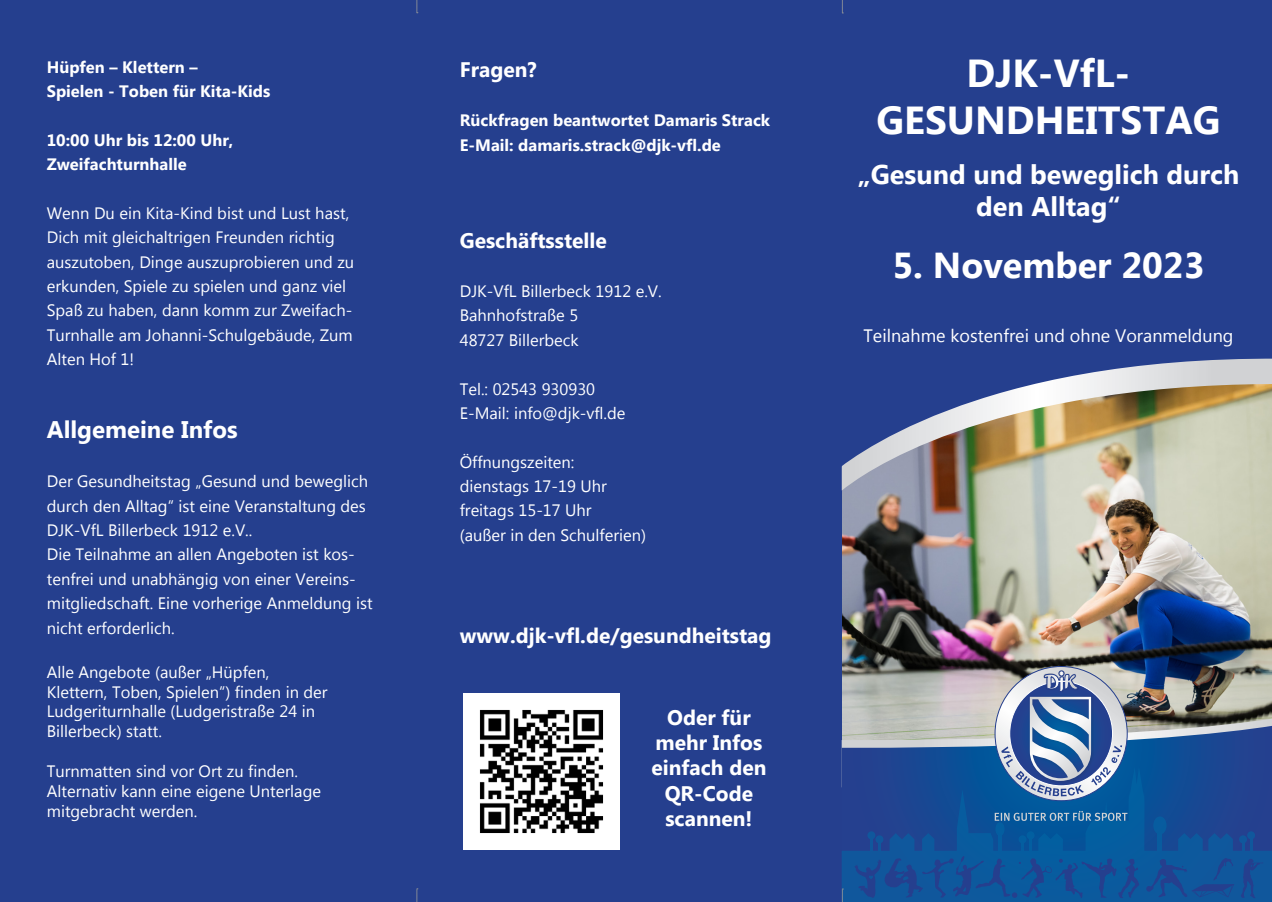
<style>
.page{position:relative;width:1272px;height:902px;background:#fff}
.page>*{position:absolute;margin:0;border:0;box-sizing:border-box;transform-origin:0 0}
.t1{font:700 39px/46.8px "Myanmar Text";color:#fff;text-align:center}
.t2{font:700 36px "Myanmar Text";color:#fff}
.t3{font:700 27px/32.4px "Myanmar Text";color:#fff;text-align:center}
.Titel_Subline_Skyline{font:700 24px "Myanmar Text";color:#fff}
.Titel_Subline_Skyline-2{font:700 21px/25.2px "Myanmar Text";color:#fff;text-align:center}
.t4{font:18px "Myanmar Text";color:#fff}
.Copy_Subline{font:16.5px/24.3px "Myanmar Text";color:#fff}
.Titel_Subline_Skyline-3{font:16.5px/24.3px "Myanmar Text";color:#fff}
.Copy_Subline-2{font:700 16.5px "Myanmar Text";color:#fff}
.Titel_Subline_Skyline-4{font:700 16.5px "Myanmar Text";color:#fff}
</style>
<div class="page">
<div style="left:0;top:0;width:841px;height:901px;background:#253f8e"></div>
<img style="left:463px;top:693px;width:156px;height:156px">
<img style="left:842px;top:490px;width:429px;height:176px">
<svg style="left:841px;top:477px;width:430px;height:13px;background:#bbbbb2"></svg>
<svg style="left:841px;top:0;width:430px;height:477px;background:#415591"></svg>
<svg style="left:416px;top:0;width:2px;height:14px"></svg>
<svg style="left:416px;top:888px;width:2px;height:14px"></svg>
<svg style="left:842px;top:0;width:1px;height:14px"></svg>
<svg style="left:841px;top:666px;width:430px;height:236px;background:#446d9e"></svg>
<p class="Copy_Subline-2" style="left:47px;top:57px;width:152px">Hüpfen – Klettern –</p>
<p class="Copy_Subline-2" style="left:47px;top:82px;width:225px">Spielen - Toben für Kita-Kids</p>
<p class="Copy_Subline-2" style="left:47px;top:130px;width:188px">10:00 Uhr bis 12:00 Uhr,</p>
<p class="Copy_Subline-2" style="left:47px;top:155px;width:141px">Zweifachturnhalle</p>
<p class="Copy_Subline" style="left:47px;top:201px;width:309px">Wenn Du ein Kita-Kind bist und Lust hast, Dich mit gleichaltrigen Freunden richtig auszutoben, Dinge auszuprobieren und zu erkunden, Spiele zu spielen und ganz viel Spaß zu haben, dann komm zur Zweifach-Turnhalle am Johanni-Schulgebäude, Zum Alten Hof 1!</p>
<p class="Titel_Subline_Skyline" style="left:47px;top:416px;width:192px">Allgemeine Infos</p>
<p class="Titel_Subline_Skyline-3" style="left:47px;top:469px;width:323px">Der Gesundheitstag „Gesund und beweglich durch den Alltag“ ist eine Veranstaltung des<br>DJK-VfL Billerbeck 1912 e.V..</p>
<p class="Titel_Subline_Skyline-3" style="left:47px;top:542px;width:327px">Die Teilnahme an allen Angeboten ist kos&shy;tenfrei und unabhängig von einer Vereins&shy;mitgliedschaft. Eine vorherige Anmeldung ist nicht erforderlich.</p>
<p class="Copy_Subline" style="left:47px;top:662px;width:282px;line-height:19.8px">Alle Angebote (außer „Hüpfen, Klettern, Toben, Spielen“) finden in der Ludgeriturnhalle (Ludgeristraße 24 in Billerbeck) statt.</p>
<p class="Copy_Subline" style="left:47px;top:758px;width:253px">Turnmatten sind vor Ort zu finden.</p>
<p class="Copy_Subline" style="left:47px;top:780px;width:276px;line-height:20.2px">Alternativ kann eine eigene Unterlage mitgebracht werden.</p>
<p class="Titel_Subline_Skyline-2" style="left:460px;top:58px;width:78px">Fragen?</p>
<p class="Titel_Subline_Skyline-4" style="left:460px;top:111px;width:312px">Rückfragen beantwortet Damaris Strack</p>
<p class="Titel_Subline_Skyline-4" style="left:460px;top:135px;width:262px">E-Mail: damaris.strack@djk-vfl.de</p>
<p class="Titel_Subline_Skyline-2" style="left:460px;top:228px;width:149px">Geschäftsstelle</p>
<p class="Titel_Subline_Skyline-3" style="left:460px;top:279px;width:203px">DJK-VfL Billerbeck 1912 e.V.</p>
<p class="Titel_Subline_Skyline-3" style="left:460px;top:303px;width:120px">Bahnhofstraße 5</p>
<p class="Titel_Subline_Skyline-3" style="left:460px;top:328px;width:120px">48727 Billerbeck</p>
<p class="Titel_Subline_Skyline-3" style="left:460px;top:376px;width:137px">Tel.: 02543 930930</p>
<p class="Titel_Subline_Skyline-3" style="left:460px;top:401px;width:167px">E-Mail: info@djk-vfl.de</p>
<p class="Titel_Subline_Skyline-3" style="left:460px;top:450px;width:116px">Öffnungszeiten:</p>
<p class="Titel_Subline_Skyline-3" style="left:460px;top:474px;width:149px">dienstags 17-19 Uhr</p>
<p class="Titel_Subline_Skyline-3" style="left:460px;top:498px;width:133px">freitags 15-17 Uhr</p>
<p class="Titel_Subline_Skyline-3" style="left:460px;top:523px;width:188px">(außer in den Schulferien)</p>
<p class="Titel_Subline_Skyline-2" style="left:460px;top:623px;width:313px">www.djk-vfl.de/gesundheitstag</p>
<p class="Titel_Subline_Skyline-2" style="left:651px;top:705px;width:116px">Oder für mehr Infos einfach den<br>QR-Code scannen!</p>
<p class="t1" style="left:876px;top:50px;width:345px">DJK-VfL-<br>GESUNDHEITSTAG</p>
<p class="t3" style="left:857px;top:158px;width:383px">„Gesund und beweglich durch den Alltag“</p>
<p class="t2" style="left:892px;top:244px;width:313px">5. November 2023</p>
<p class="t4" style="left:863px;top:326px;width:371px">Teilnahme kostenfrei und ohne Voranmeldung</p>
</div>
